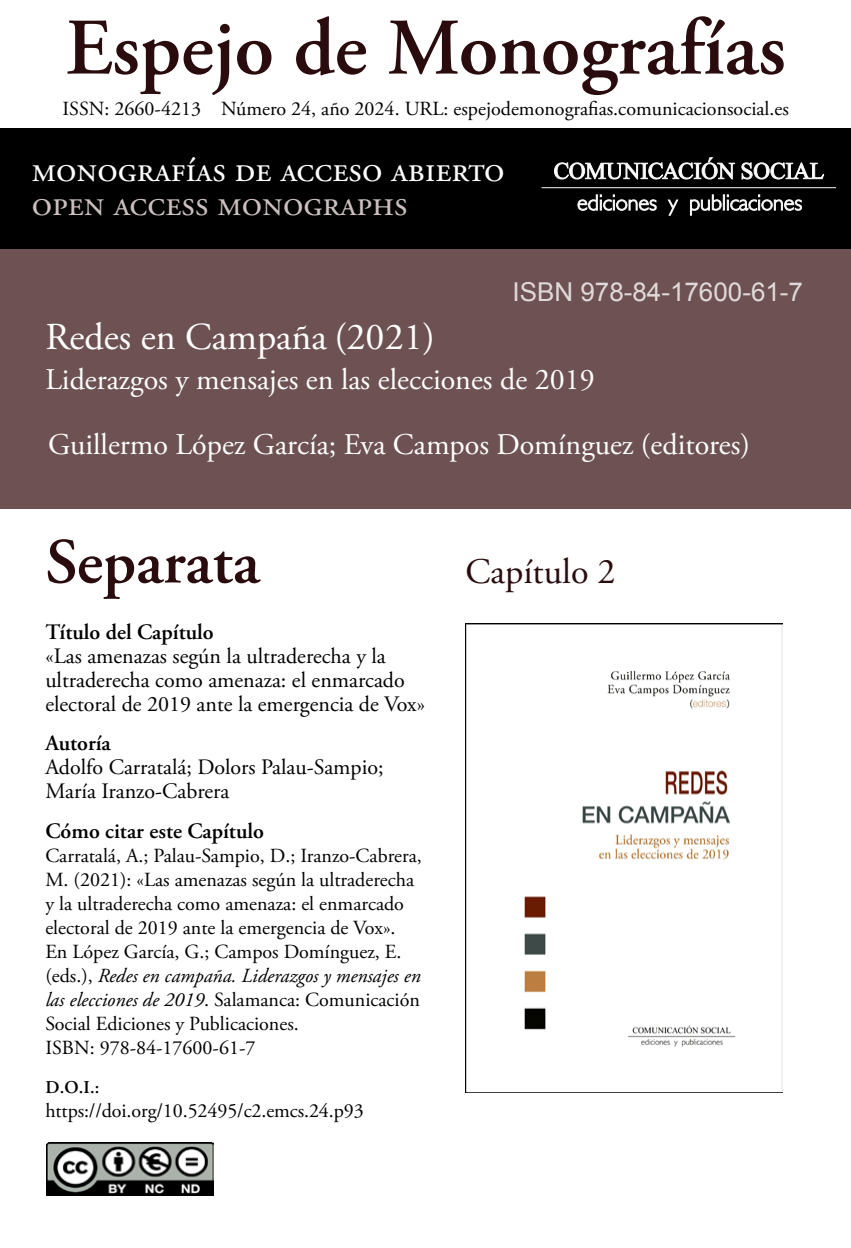
<style>
.page{position:relative;width:851px;height:1248px;background:#fff}
.page>*{position:absolute;margin:0;border:0;box-sizing:border-box;transform-origin:0 0}
.t1{font:600 80px "Adobe Garamond Pro";color:#2a0c0e}
.t2{font:600 64px "Adobe Garamond Pro";color:#2a0c0e}
.t3{font:38px "Adobe Garamond Pro";color:#fff}
.t4{font:36px "Adobe Garamond Pro";color:#fff}
.t5{font:36px "Adobe Garamond Pro";color:#cbbfc0}
.t6{font:36px "Adobe Garamond Pro";color:#2a0c0e}
.t7{font:30px "Adobe Garamond Pro";color:#fff}
.t8{font:26px "Arial";color:#e0d9d9}
.t9{font:22px/24px "Adobe Garamond Pro";color:#000}
.t10{font:600 22px "Adobe Garamond Pro";color:#000}
.body{font:20px/24px "Adobe Garamond Pro";color:#000}
.t11{font:600 18px "Adobe Garamond Pro";color:#000}
.s1{font-style:italic}
</style>
<div class="page">
<img style="left:465px;top:623px;width:317px;height:469px">
<div style="left:0;top:129px;width:850px;height:120px;background:#000"></div>
<svg style="left:554px;top:157px;width:269px;height:22px"></svg>
<hr style="left:541px;top:187px;width:294px;height:1px;background:#f6f6f6">
<svg style="left:577px;top:194px;width:224px;height:21px"></svg>
<div style="left:0;top:249px;width:850px;height:259px;background:#6e5253"></div>
<img style="left:47px;top:1142px;width:166px;height:53px">
<p class="t1" style="left:66px;top:2px;width:721px">Espejo de Monografías</p>
<p class="body" style="left:63px;top:98px;width:727px">ISSN: 2660-4213 Número 24, año 2024. URL: espejodemonografias.comunicacionsocial.es</p>
<p class="t4" style="left:32px;top:148px;width:474px">monografías de acceso abierto</p>
<p class="t5" style="left:32px;top:182px;width:377px">open access monographs</p>
<p class="t3" style="left:45px;top:314px;width:391px">Redes en Campaña (2021)</p>
<p class="t8" style="left:512px;top:275px;width:292px">ISBN 978-84-17600-61-7</p>
<p class="t7" style="left:45px;top:362px;width:551px">Liderazgos y mensajes en las elecciones de 2019</p>
<p class="t7" style="left:48px;top:426px;width:703px">Guillermo López García; Eva Campos Domínguez (editores)</p>
<p class="t2" style="left:45px;top:525px;width:216px">Separata</p>
<p class="t10" style="left:45px;top:619px;width:170px">Título del Capítulo</p>
<p class="t9" style="left:45px;top:644px;width:381px">«Las amenazas según la ultraderecha y la ultraderecha como amenaza: el enmarcado electoral de 2019 ante la emergencia de Vox»</p>
<p class="t10" style="left:45px;top:730px;width:67px">Autoría</p>
<p class="t9" style="left:45px;top:756px;width:339px">Adolfo Carratalá; Dolors Palau-Sampio;</p>
<p class="t9" style="left:45px;top:780px;width:186px">María Iranzo-Cabrera</p>
<p class="t10" style="left:45px;top:817px;width:220px">Cómo citar este Capítulo</p>
<p class="body" style="left:45px;top:843px;width:378px">Carratalá, A.; Palau-Sampio, D.; Iranzo-Cabrera, M. (2021): «Las amenazas según la ultraderecha y la ultraderecha como amenaza: el enmarcado electoral de 2019 ante la emergencia de Vox».<br>En López García, G.; Campos Domínguez, E. (eds.), <span class="s1">Redes en campaña. Liderazgos y mensajes en las elecciones de 2019</span>. Salamanca: Comunicación Social Ediciones y Publicaciones.</p>
<p class="body" style="left:45px;top:1035px;width:211px">ISBN: 978-84-17600-61-7</p>
<p class="t11" style="left:45px;top:1076px;width:55px">D.O.I.:</p>
<p class="body" style="left:45px;top:1099px;width:320px">https://doi.org/10.52495/c2.emcs.24.p93</p>
<p class="t6" style="left:465px;top:550px;width:151px">Capítulo 2</p>
</div>
